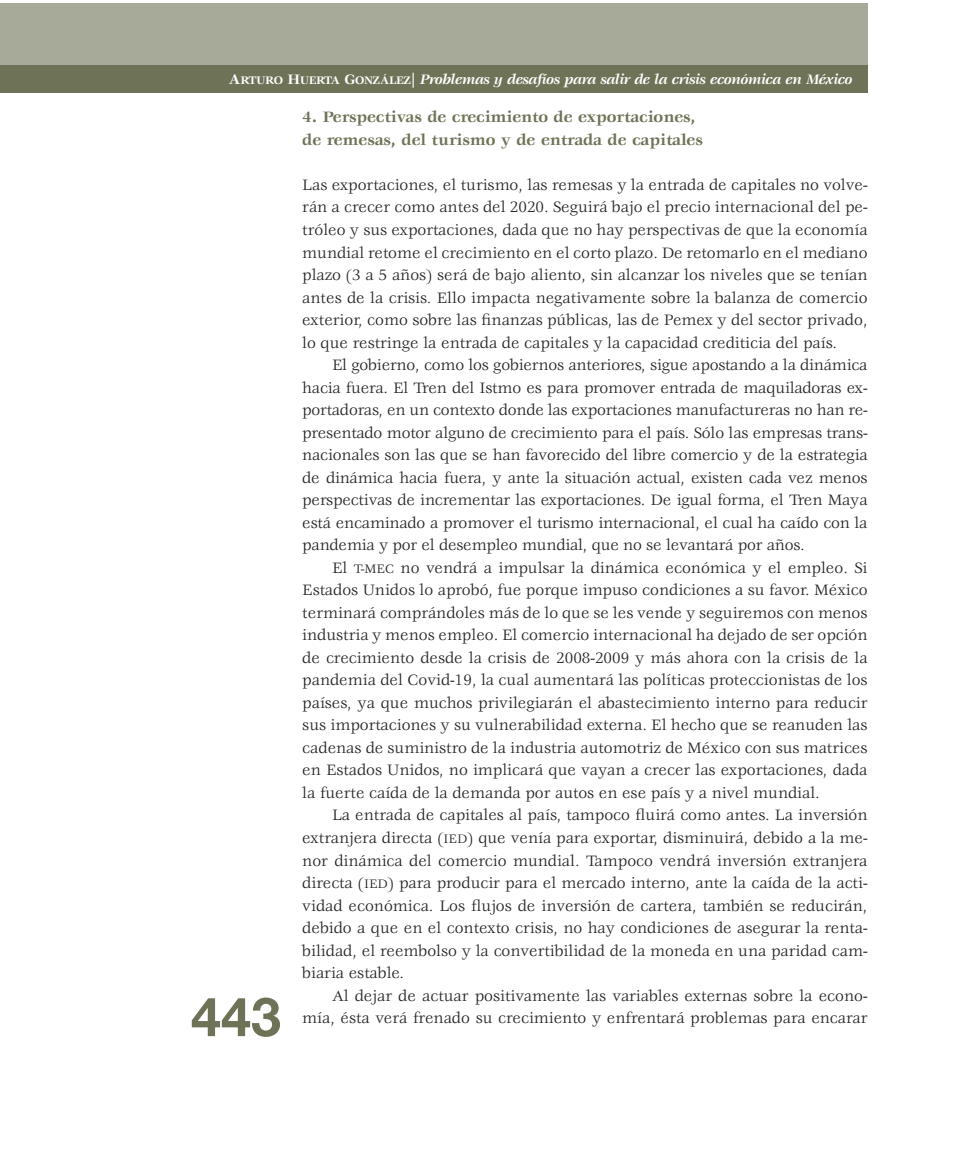
<style>
.page{position:relative;width:954px;height:1149px;background:#fff}
.page>*{position:absolute;margin:0;border:0;box-sizing:border-box;transform-origin:0 0}
.t1{font:700 54px "Helvetica Neue LT Std";color:#6e7256}
.t2{font:16.5px/22.5px "Veljovic";color:#231f20;text-align:justify}
.t3{font:700 16.5px "Veljovic";color:#6e7256}
.t4{font:italic 700 15px "Veljovic";letter-spacing:-.025em;color:#fff}
.s1{font-family:"Veljovic Bold SC800";font-weight:400;font-style:normal}
.s2{font-family:"Veljovic Bold SC800";font-weight:400;font-style:normal;font-size:12px}
.s3{font-size:13.5px}
</style>
<div class="page">
<div style="left:0;top:3px;width:867px;height:67px;background:#a8aa99"></div>
<div style="left:0;top:66px;width:867px;height:27px;background:#6e7256"></div>
<p class="t4" style="left:228px;top:71px;width:625px"><span class="s1">A</span><span class="s2">RTURO</span> <span class="s1">H</span><span class="s2">UERTA</span> <span class="s1">G</span><span class="s2">ONZÁLEZ</span>| Problemas y desafíos para salir de la crisis económica en México</p>
<p class="t3" style="left:302px;top:108px;width:395px">4. Perspectivas de crecimiento de exportaciones,</p>
<p class="t3" style="left:302px;top:131px;width:402px">de remesas, del turismo y de entrada de capitales</p>
<p class="t2" style="left:302px;top:174px;width:567px">Las exportaciones, el turismo, las remesas y la entrada de capitales no volve&shy;rán a crecer como antes del 2020. Seguirá bajo el precio internacional del pe&shy;tróleo y sus exportaciones, dada que no hay perspectivas de que la economía mundial retome el crecimiento en el corto plazo. De retomarlo en el mediano plazo (3 a 5 años) será de bajo aliento, sin alcanzar los niveles que se tenían antes de la crisis. Ello impacta negativamente sobre la balanza de comercio exterior, como sobre las finanzas públicas, las de Pemex y del sector privado, lo que restringe la entrada de capitales y la capacidad crediticia del país.</p>
<p class="t2" style="left:302px;top:354px;width:567px;text-indent:30px">El gobierno, como los gobiernos anteriores, sigue apostando a la dinámica hacia fuera. El Tren del Istmo es para promover entrada de maquiladoras ex&shy;portadoras, en un contexto donde las exportaciones manufactureras no han re&shy;presentado motor alguno de crecimiento para el país. Sólo las empresas trans&shy;nacionales son las que se han favorecido del libre comercio y de la estrategia de dinámica hacia fuera, y ante la situación actual, existen cada vez menos perspectivas de incrementar las exportaciones. De igual forma, el Tren Maya está encaminado a promover el turismo internacional, el cual ha caído con la pandemia y por el desempleo mundial, que no se levantará por años.</p>
<p class="t2" style="left:302px;top:557px;width:567px;text-indent:30px">El <span class="s3">T-MEC</span> no vendrá a impulsar la dinámica económica y el empleo. Si Estados Unidos lo aprobó, fue porque impuso condiciones a su favor. México terminará comprándoles más de lo que se les vende y seguiremos con menos industria y menos empleo. El comercio internacional ha dejado de ser opción de crecimiento desde la crisis de 2008-2009 y más ahora con la crisis de la pandemia del Covid-19, la cual aumentará las políticas proteccionistas de los países, ya que muchos privilegiarán el abastecimiento interno para reducir sus importaciones y su vulnerabilidad externa. El hecho que se reanuden las cadenas de suministro de la industria automotriz de México con sus matrices en Estados Unidos, no implicará que vayan a crecer las exportaciones, dada la fuerte caída de la demanda por autos en ese país y a nivel mundial.</p>
<p class="t2" style="left:302px;top:804px;width:567px;text-indent:30px">La entrada de capitales al país, tampoco fluirá como antes. La inversión extranjera directa (<span class="s3">IED</span>) que venía para exportar, disminuirá, debido a la me&shy;nor dinámica del comercio mundial. Tampoco vendrá inversión extranjera directa (<span class="s3">IED</span>) para producir para el mercado interno, ante la caída de la acti&shy;vidad económica. Los flujos de inversión de cartera, también se reducirán, debido a que en el contexto crisis, no hay condiciones de asegurar la renta&shy;bilidad, el reembolso y la convertibilidad de la moneda en una paridad cam&shy;biaria estable.</p>
<p class="t2" style="left:302px;top:984px;width:567px;text-align:right">Al dejar de actuar positivamente las variables externas sobre la econo&shy;mía, ésta verá frenado su crecimiento y enfrentará problemas para encarar</p>
<h1 class="t1" style="left:191px;top:983px;width:92px">443</h1>
</div>
